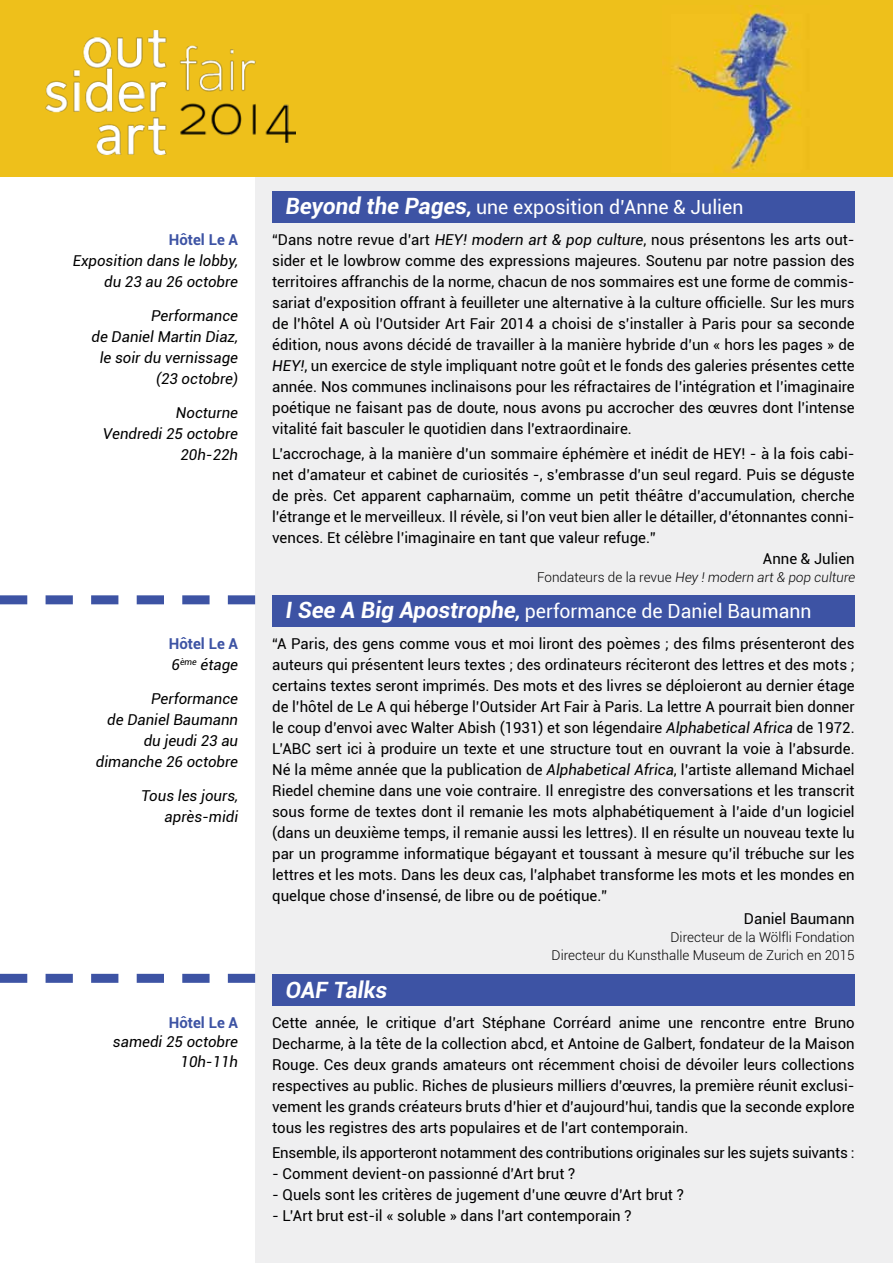
<style>
.page{position:relative;width:893px;height:1263px;background:#fff}
.page>*{position:absolute;margin:0;border:0;box-sizing:border-box;transform-origin:0 0}
.t1{font:700 22.5px "Roboto";color:#fff}
.t2{font:19.5px "Roboto";color:#fff}
.t3{font:15px/21px "Roboto";color:#000;text-align:justify}
.t4{font:italic 15px/21px "Roboto";color:#000;text-align:right}
.t5{font:700 15px/21px "Roboto";color:#3d53a4}
.t6{font:300 13.5px/18px "Roboto";color:#000;text-align:right}
.s1{font-weight:400;font-style:italic;color:#000}
.s2{font-weight:700;font-size:22.5px}
.s3{font-weight:700}
.s4{font-style:italic}
</style>
<div class="page">
<div style="left:255px;top:0;width:638px;height:1263px;background:#efeff0"></div>
<div style="left:0;top:0;width:893px;height:176px;background:#eec01b"></div>
<img style="left:46px;top:31px;width:250px;height:124px">
<svg style="left:0;top:595px;width:255px;height:9px"></svg>
<svg style="left:0;top:974px;width:255px;height:9px"></svg>
<img style="left:663px;top:5px;width:138px;height:167px">
<div style="left:272px;top:191px;width:582px;height:32px;background:#3d53a4"></div>
<div style="left:272px;top:595px;width:582px;height:32px;background:#3d53a4"></div>
<div style="left:272px;top:974px;width:582px;height:32px;background:#3d53a4"></div>
<p class="t5" style="left:169px;top:229px;width:71px">Hôtel Le A</p>
<p class="t4" style="left:73px;top:250px;width:167px">Exposition dans le lobby, du 23 au 26 octobre</p>
<p class="t4" style="left:92px;top:304px;width:148px">Performance<br>de Daniel Martin Diaz, le soir du vernissage (23 octobre)</p>
<p class="t4" style="left:103px;top:401px;width:137px">Nocturne<br>Vendredi 25 octobre<br>20h-22h</p>
<p class="t5" style="left:169px;top:633px;width:71px">Hôtel Le A<br><span class="s1">6</span><sup>ème</sup> <span class="s1">étage</span></p>
<p class="t4" style="left:96px;top:687px;width:144px">Performance<br>de Daniel Baumann du jeudi 23 au dimanche 26 octobre</p>
<p class="t4" style="left:141px;top:784px;width:99px">Tous les jours, après-midi</p>
<p class="t5" style="left:169px;top:1011px;width:71px">Hôtel Le A</p>
<p class="t4" style="left:113px;top:1031px;width:127px;line-height:19.5px">samedi 25 octobre<br>10h-11h</p>
<h2 class="t2" style="left:285px;top:194px;width:460px"><span class="s2">Beyond the Pages</span><span class="s3">,</span> une exposition d’Anne &amp; Julien</h2>
<p class="t3" style="left:272px;top:229px;width:584px">“Dans notre revue d’art <span class="s4">HEY! modern art &amp; pop culture</span>, nous présentons les arts out&shy;sider et le lowbrow comme des expressions majeures. Soutenu par notre passion des territoires affranchis de la norme, chacun de nos sommaires est une forme de commis&shy;sariat d’exposition offrant à feuilleter une alternative à la culture officielle. Sur les murs de l’hôtel A où l’Outsider Art Fair 2014 a choisi de s’installer à Paris pour sa seconde édition, nous avons décidé de travailler à la manière hybride d’un « hors les pages » de <span class="s4">HEY!</span>, un exercice de style impliquant notre goût et le fonds des galeries présentes cette année. Nos communes inclinaisons pour les réfractaires de l’intégration et l’imaginaire poétique ne faisant pas de doute, nous avons pu accrocher des œuvres dont l’intense vitalité fait basculer le quotidien dans l’extraordinaire.</p>
<p class="t3" style="left:272px;top:443px;width:584px">L’accrochage, à la manière d’un sommaire éphémère et inédit de HEY! - à la fois cabi-</p>
<p class="t3" style="left:272px;top:464px;width:584px">net d’amateur et cabinet de curiosités -, s’embrasse d’un seul regard. Puis se déguste</p>
<p class="t3" style="left:272px;top:485px;width:584px">de près. Cet apparent capharnaüm, comme un petit théâtre d’accumulation, cherche</p>
<p class="t3" style="left:272px;top:506px;width:584px">l’étrange et le merveilleux. I l révèle, si l’on veut bien aller le détailler, d’étonnantes conni-</p>
<p class="t3" style="left:272px;top:527px;width:385px">vences. Et célèbre l’imaginaire en tant que valeur refuge.”</p>
<p class="t3" style="left:763px;top:548px;width:93px">Anne &amp; Julien</p>
<p class="t6" style="left:537px;top:568px;width:322px">Fo n d ate u rs d e l a rev u e Hey !modern art&amp; pop culture</p>
<h2 class="t2" style="left:285px;top:598px;width:528px"><span class="s2">I See A Big Apostrophe</span><span class="s3">,</span> performance de Daniel Baumann</h2>
<p class="t3" style="left:272px;top:633px;width:584px">“A Paris, des gens comme vous et moi liront des poèmes ; des films présenteront des auteurs qui présentent leurs textes ; des ordinateurs réciteront des lettres et des mots ; certains textes seront imprimés. Des mots et des livres se déploieront au dernier étage de l’hôtel de Le A qui héberge l’Outsider Art Fair à Paris. La lettre A pourrait bien donner le coup d’envoi avec Walter Abish (1931) et son légendaire <span class="s4">Alphabetical Africa</span> de 1972.<br>L’ABC sert ici à produire un texte et une structure tout en ouvrant la voie à l’absurde.<br>Né la même année que la publication de <span class="s4">Alphabetical Africa</span>, l’artiste allemand M ichael Riedel chemine dans une voie contraire. I l enregistre des conversations et les transcrit sous forme de textes dont il remanie les mots alphabétiquement à l’aide d’un logiciel (dans un deuxième temps, il remanie aussi les lettres). I l en résulte un nouveau texte lu par un programme informatique bégayant et toussant à mesure qu’il trébuche sur les lettres et les mots. Dans les deux cas, l’alphabet transforme les mots et les mondes en quelque chose d’insensé, de libre ou de poétique.”</p>
<p class="t3" style="left:744px;top:907px;width:112px">Daniel Baumann</p>
<p class="t6" style="left:552px;top:927px;width:305px">Directeur de la Wölfli Fondation<br>Directeur du Kunsthalle Museum de Zurich en 2015</p>
<h1 class="t1" style="left:285px;top:974px;width:107px">OAF Talks</h1>
<p class="t3" style="left:272px;top:1011px;width:584px">Cette année, le critique d’art Stéphane Corréard anime une rencontre entre Bruno Decharme, à la tête de la collection abcd, et Antoine de Galbert, fondateur de la Maison Rouge. Ces deux grands amateurs ont récemment choisi de dévoiler leurs collections respectives au public. Riches de plusieurs milliers d’œuvres, la première réunit exclusi&shy;vement les grands créateurs bruts d’hier et d’aujourd’hui, tandis que la seconde explore tous les registres des arts populaires et de l’art contemporain.</p>
<p class="t3" style="left:272px;top:1141px;width:584px">Ensemble, ils apporteront notamment des contributions originales sur les sujets suivants :</p>
<p class="t3" style="left:272px;top:1162px;width:305px">- Comment devient-on passionné d’Art brut ?</p>
<p class="t3" style="left:272px;top:1183px;width:413px">- Quels sont les critères de jugement d’une œuvre d’Art brut ?</p>
<p class="t3" style="left:272px;top:1204px;width:361px">- L’Art brut est-il « soluble » dans l’art contemporain ?</p>
</div>
